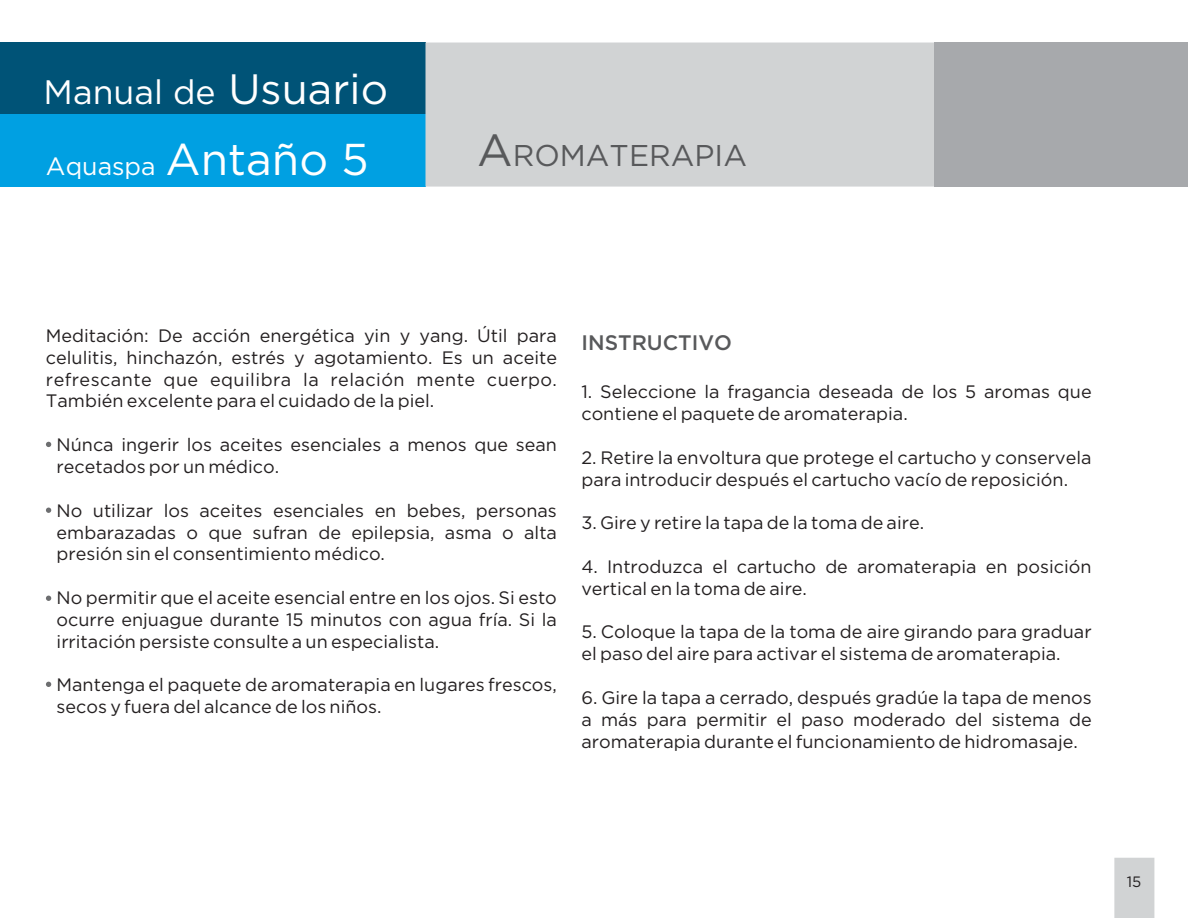
<style>
.page{position:relative;width:1188px;height:918px;background:#fff}
.page>*{position:absolute;margin:0;border:0;box-sizing:border-box;transform-origin:0 0}
.t1{font:33.9px "Gotham";color:#fff}
.t2{font:30px "Gotham";color:#58595b}
.t3{font:25.05px "Gotham";color:#fff}
.t4{font:500 21px "Gotham";color:#58595b}
.t5{font:18px/21.9px "Gotham";color:#231f20}
.t6{font:15px "Gotham";color:#231f20}
.s1{font-size:42.45px}
.s2{font-size:44.55px}
.s3{font-size:45px}
</style>
<div class="page">
<div style="left:1114px;top:858px;width:40px;height:60px;background:#d1d3d4"></div>
<div style="left:0;top:43px;width:426px;height:72px;background:#005377"></div>
<div style="left:0;top:115px;width:426px;height:72px;background:#00a0e2"></div>
<div style="left:426px;top:43px;width:508px;height:144px;background:#d1d3d4"></div>
<div style="left:934px;top:43px;width:254px;height:144px;background:#a7a9ac"></div>
<svg style="left:46px;top:442px;width:5px;height:5px"></svg>
<svg style="left:46px;top:508px;width:5px;height:5px"></svg>
<svg style="left:46px;top:596px;width:5px;height:5px"></svg>
<svg style="left:46px;top:682px;width:5px;height:5px"></svg>
<h1 class="t1" style="left:44px;top:79px;width:346px">Manual de <span class="s1">Usuario</span></h1>
<h3 class="t3" style="left:46px;top:156px;width:324px">Aquaspa <span class="s2">Antaño 5</span></h3>
<h2 class="t2" style="left:477px;top:144px;width:271px"><span class="s3">A</span>ROMATERAPIA</h2>
<p class="t5" style="left:46px;top:326px;width:513px;text-align:justify">Meditación: De acción energética yin y yang. Útil para celulitis, hinchazón, estrés y agotamiento. Es un aceite refrescante que equilibra la relación mente cuerpo.<br>También excelente para el cuidado de la piel.</p>
<p class="t5" style="left:57px;top:435px;width:502px">Núnca ingerir los aceites esenciales a menos que sean recetados por un médico.</p>
<p class="t5" style="left:57px;top:501px;width:502px;text-align:justify">No utilizar los aceites esenciales en bebes, personas embarazadas o que sufran de epilepsia, asma o alta presión sin el consentimiento médico.</p>
<p class="t5" style="left:57px;top:588px;width:502px;text-align:justify">No permitir que el aceite esencial entre en los ojos. Si esto ocurre enjuague durante 15 minutos con agua fría. Si la irritación persiste consulte a un especialista.</p>
<p class="t5" style="left:57px;top:675px;width:502px">Mantenga el paquete de aromaterapia en lugares frescos, secos y fuera del alcance de los niños.</p>
<p class="t4" style="left:581px;top:334px;width:152px">INSTRUCTIVO</p>
<p class="t5" style="left:581px;top:382px;width:512px">1. Seleccione la fragancia deseada de los 5 aromas que contiene el paquete de aromaterapia.</p>
<p class="t5" style="left:581px;top:448px;width:512px">2. Retire la envoltura que protege el cartucho y conservela para introducir después el cartucho vacío de reposición.</p>
<p class="t5" style="left:581px;top:513px;width:344px">3. Gire y retire la tapa de la toma de aire.</p>
<p class="t5" style="left:581px;top:557px;width:512px">4. Introduzca el cartucho de aromaterapia en posición vertical en la toma de aire.</p>
<p class="t5" style="left:581px;top:622px;width:512px">5. Coloque la tapa de la toma de aire girando para graduar el paso del aire para activar el sistema de aromaterapia.</p>
<p class="t5" style="left:581px;top:688px;width:512px;text-align:justify">6. Gire la tapa a cerrado, después gradúe la tapa de menos a más para permitir el paso moderado del sistema de aromaterapia durante el funcionamiento de hidromasaje.</p>
<p class="t6" style="left:1127px;top:876px;width:16px">15</p>
</div>
